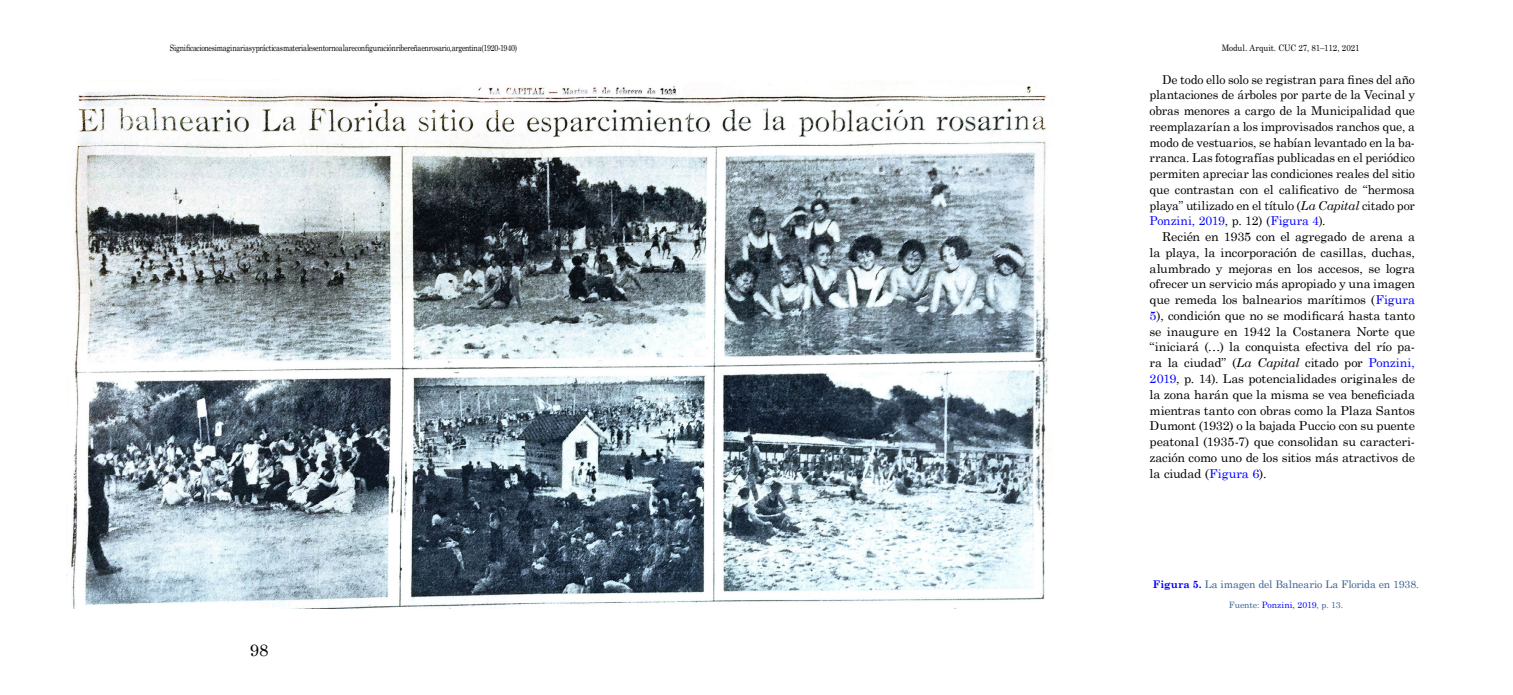
<style>
.page{position:relative;width:1513px;height:695px;background:#fff}
.page>*{position:absolute;margin:0;border:0;box-sizing:border-box;transform-origin:0 0}
.t1{font:16.62px "Century Schoolbook";color:#000}
.t2{font:12.25px/15.8px "Century Schoolbook";letter-spacing:-.015em;color:#000;text-align:justify}
.t3{font:10.5px "Century Schoolbook";letter-spacing:-.01em;color:#365f91}
.t4{font:8.92px "Century Schoolbook";letter-spacing:-.03em;color:#000;scale:.79 1}
.t5{font:8.92px "Century Schoolbook";letter-spacing:-.005em;color:#000;scale:.9 1}
.t6{font:8.75px "Century Schoolbook";letter-spacing:-.015em;color:#365f91}
.s1{font-style:italic}
.s2{color:#00f}
.s3{font-weight:700;color:#00f}
</style>
<div class="page">
<img style="left:67px;top:85px;width:982px;height:523px">
<p class="t4" style="left:170px;top:41px;width:441px">Significaciones imaginarias y prácticas materiales en torno a la reconfiguración ribereña en rosario, argentina (1920-1940)</p>
<p class="t5" style="left:1222px;top:41px;width:155px">Modul. Arquit. CUC 27, 81–112, 2021</p>
<p class="t2" style="left:1150px;top:70px;width:267px;text-indent:12px">De todo ello solo se registran para fines del año plantaciones de árboles por parte de la Vecinal y obras menores a cargo de la Municipalidad que reemplazarían a los improvisados ranchos que, a modo de vestuarios, se habían levantado en la ba&shy;rranca. Las fotografías publicadas en el periódico permiten apreciar las condiciones reales del sitio que contrastan con el calificativo de “hermosa playa” utilizado en el título (<span class="s1">La Capital</span> citado por <span class="s2">Ponzini, 2019</span>, p. 12) (<span class="s2">Figura 4</span>).</p>
<p class="t2" style="left:1150px;top:228px;width:267px;text-indent:12px">Recién en 1935 con el agregado de arena a la playa, la incorporación de casillas, duchas, alumbrado y mejoras en los accesos, se logra ofrecer un servicio más apropiado y una imagen que remeda los balnearios marítimos (<span class="s2">Figura 5</span>), condición que no se modificará hasta tanto se inaugure en 1942 la Costanera Norte que “iniciará (…) la conquista efectiva del río pa&shy;ra la ciudad” (<span class="s1">La Capital</span> citado por <span class="s2">Ponzini, 2019</span>, p. 14). Las potencialidades originales de la zona harán que la misma se vea beneficiada mientras tanto con obras como la Plaza Santos Dumont (1932) o la bajada Puccio con su puente peatonal (1935-7) que consolidan su caracteri&shy;zación como uno de los sitios más atractivos de la ciudad (<span class="s2">Figura 6</span>).</p>
<h1 class="t1" style="left:250px;top:636px;width:20px">98</h1>
<p class="t3" style="left:1153px;top:575px;width:268px"><span class="s3">Figura 5.</span> La imagen del Balneario La Florida en 1938.</p>
<p class="t6" style="left:1229px;top:597px;width:116px">Fuente: <span class="s2">Ponzini, 2019</span>, p. 13.</p>
</div>
